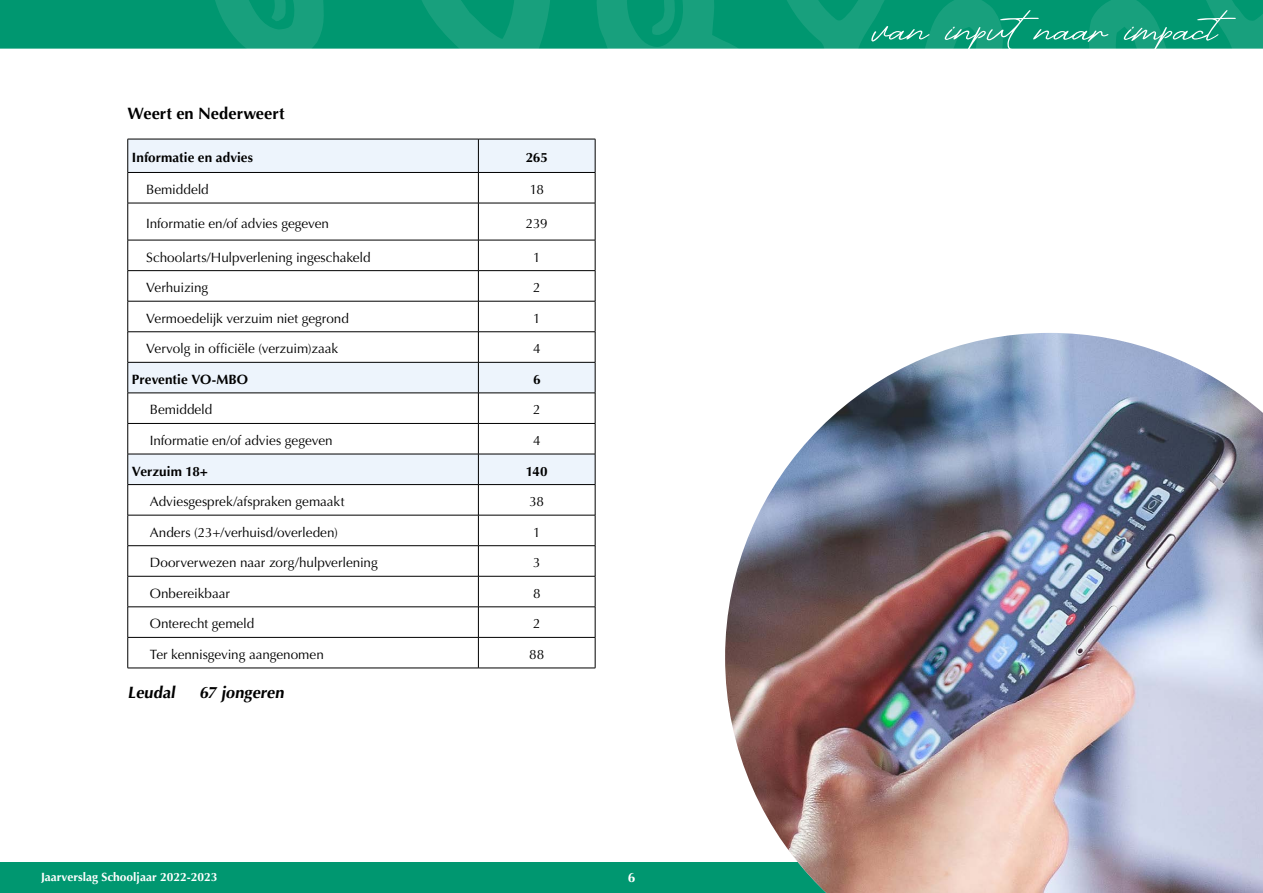
<style>
.page{position:relative;width:1263px;height:893px;background:#fff}
.page>*{position:absolute;margin:0;border:0;box-sizing:border-box;transform-origin:0 0}
.t1{font:48.3px "April June";color:#fff;scale:1.28 1}
.t2{font:700 16.5px "Optima";color:#000}
.t3{font:13.5px "Optima";letter-spacing:-.005em;color:#000}
.t4{font:700 13.5px "Optima";letter-spacing:.005em;color:#000}
.t5{font:700 13.5px "Optima";color:#fff}
.t6{font:700 12px "Optima";color:#fff}
</style>
<div class="page">
<div style="left:0;top:0;width:90px;height:49px;background:#009770"></div>
<svg style="left:90px;top:0;width:1173px;height:49px;background:#0a9b75"></svg>
<svg style="left:272px;top:0;width:15px;height:22px"></svg>
<svg style="left:651px;top:0;width:25px;height:37px"></svg>
<div style="left:0;top:862px;width:1263px;height:31px;background:#009770"></div>
<img style="left:725px;top:333px;width:538px;height:560px">
<svg style="left:128px;top:140px;width:467px;height:344px"></svg>
<hr style="left:478px;top:173px;width:1px;height:30px;background:#000">
<hr style="left:478px;top:203px;width:1px;height:37px;background:#000">
<hr style="left:478px;top:240px;width:1px;height:30px;background:#000">
<hr style="left:127px;top:203px;width:1px;height:37px;background:#000">
<hr style="left:128px;top:240px;width:350px;height:1px;background:#000">
<hr style="left:127px;top:240px;width:1px;height:30px;background:#000">
<hr style="left:478px;top:240px;width:117px;height:1px;background:#000">
<hr style="left:595px;top:173px;width:1px;height:30px;background:#000">
<hr style="left:595px;top:203px;width:1px;height:37px;background:#000">
<hr style="left:595px;top:240px;width:1px;height:30px;background:#000">
<hr style="left:127px;top:173px;width:1px;height:30px;background:#000">
<hr style="left:128px;top:203px;width:350px;height:1px;background:#000">
<hr style="left:478px;top:203px;width:117px;height:1px;background:#000">
<hr style="left:128px;top:270px;width:350px;height:1px;background:#000">
<hr style="left:127px;top:271px;width:1px;height:30px;background:#000">
<hr style="left:127px;top:301px;width:1px;height:31px;background:#000">
<hr style="left:127px;top:332px;width:1px;height:30px;background:#000">
<hr style="left:127px;top:362px;width:1px;height:31px;background:#000">
<hr style="left:127px;top:393px;width:1px;height:30px;background:#000">
<hr style="left:127px;top:424px;width:1px;height:30px;background:#000">
<hr style="left:127px;top:454px;width:1px;height:30px;background:#000">
<hr style="left:127px;top:485px;width:1px;height:30px;background:#000">
<hr style="left:127px;top:515px;width:1px;height:30px;background:#000">
<hr style="left:127px;top:546px;width:1px;height:30px;background:#000">
<hr style="left:127px;top:576px;width:1px;height:31px;background:#000">
<hr style="left:127px;top:607px;width:1px;height:30px;background:#000">
<hr style="left:127px;top:638px;width:1px;height:30px;background:#000">
<hr style="left:478px;top:270px;width:117px;height:1px;background:#000">
<hr style="left:478px;top:271px;width:1px;height:30px;background:#000">
<hr style="left:478px;top:301px;width:1px;height:31px;background:#000">
<hr style="left:478px;top:332px;width:1px;height:30px;background:#000">
<hr style="left:478px;top:362px;width:1px;height:31px;background:#000">
<hr style="left:478px;top:393px;width:1px;height:30px;background:#000">
<hr style="left:478px;top:424px;width:1px;height:30px;background:#000">
<hr style="left:478px;top:454px;width:1px;height:30px;background:#000">
<hr style="left:478px;top:485px;width:1px;height:30px;background:#000">
<hr style="left:478px;top:515px;width:1px;height:30px;background:#000">
<hr style="left:478px;top:546px;width:1px;height:30px;background:#000">
<hr style="left:478px;top:576px;width:1px;height:31px;background:#000">
<hr style="left:478px;top:607px;width:1px;height:30px;background:#000">
<hr style="left:478px;top:638px;width:1px;height:30px;background:#000">
<hr style="left:595px;top:271px;width:1px;height:30px;background:#000">
<hr style="left:595px;top:301px;width:1px;height:31px;background:#000">
<hr style="left:595px;top:332px;width:1px;height:30px;background:#000">
<hr style="left:595px;top:362px;width:1px;height:31px;background:#000">
<hr style="left:595px;top:393px;width:1px;height:30px;background:#000">
<hr style="left:595px;top:424px;width:1px;height:30px;background:#000">
<hr style="left:595px;top:454px;width:1px;height:30px;background:#000">
<hr style="left:595px;top:485px;width:1px;height:30px;background:#000">
<hr style="left:595px;top:515px;width:1px;height:30px;background:#000">
<hr style="left:595px;top:546px;width:1px;height:30px;background:#000">
<hr style="left:595px;top:576px;width:1px;height:31px;background:#000">
<hr style="left:595px;top:607px;width:1px;height:30px;background:#000">
<hr style="left:595px;top:638px;width:1px;height:30px;background:#000">
<hr style="left:128px;top:301px;width:350px;height:1px;background:#000">
<hr style="left:128px;top:331px;width:350px;height:1px;background:#000">
<hr style="left:128px;top:362px;width:350px;height:1px;background:#000">
<hr style="left:128px;top:393px;width:350px;height:1px;background:#000">
<hr style="left:128px;top:423px;width:350px;height:1px;background:#000">
<hr style="left:128px;top:454px;width:350px;height:1px;background:#000">
<hr style="left:128px;top:484px;width:350px;height:1px;background:#000">
<hr style="left:128px;top:515px;width:350px;height:1px;background:#000">
<hr style="left:128px;top:545px;width:350px;height:1px;background:#000">
<hr style="left:128px;top:576px;width:350px;height:1px;background:#000">
<hr style="left:128px;top:607px;width:350px;height:1px;background:#000">
<hr style="left:128px;top:637px;width:350px;height:1px;background:#000">
<hr style="left:128px;top:668px;width:350px;height:1px;background:#000">
<hr style="left:478px;top:301px;width:117px;height:1px;background:#000">
<hr style="left:478px;top:331px;width:117px;height:1px;background:#000">
<hr style="left:478px;top:362px;width:117px;height:1px;background:#000">
<hr style="left:478px;top:393px;width:117px;height:1px;background:#000">
<hr style="left:478px;top:423px;width:117px;height:1px;background:#000">
<hr style="left:478px;top:454px;width:117px;height:1px;background:#000">
<hr style="left:478px;top:484px;width:117px;height:1px;background:#000">
<hr style="left:478px;top:515px;width:117px;height:1px;background:#000">
<hr style="left:478px;top:545px;width:117px;height:1px;background:#000">
<hr style="left:478px;top:576px;width:117px;height:1px;background:#000">
<hr style="left:478px;top:607px;width:117px;height:1px;background:#000">
<hr style="left:478px;top:637px;width:117px;height:1px;background:#000">
<hr style="left:478px;top:668px;width:117px;height:1px;background:#000">
<hr style="left:128px;top:139px;width:350px;height:1px;background:#000">
<hr style="left:127px;top:139px;width:1px;height:33px;background:#000">
<hr style="left:128px;top:172px;width:350px;height:1px;background:#000">
<hr style="left:478px;top:139px;width:117px;height:1px;background:#000">
<hr style="left:478px;top:139px;width:1px;height:33px;background:#000">
<hr style="left:478px;top:172px;width:117px;height:1px;background:#000">
<hr style="left:595px;top:139px;width:1px;height:33px;background:#000">
<p class="t2" style="left:128px;top:104px;width:158px">Weert en Nederweert</p>
<p class="t4" style="left:132px;top:150px;width:123px">Informatie en advies</p>
<p class="t4" style="left:526px;top:150px;width:24px">265</p>
<p class="t3" style="left:146px;top:182px;width:64px">Bemiddeld</p>
<p class="t3" style="left:530px;top:182px;width:16px">18</p>
<p class="t3" style="left:146px;top:215px;width:184px">Informatie en/of advies gegeven</p>
<p class="t3" style="left:526px;top:215px;width:23px">239</p>
<p class="t3" style="left:146px;top:249px;width:226px">Schoolarts/Hulpverlening ingeschakeld</p>
<p class="t3" style="left:533px;top:249px;width:9px">1</p>
<p class="t3" style="left:146px;top:280px;width:63px">Verhuizing</p>
<p class="t3" style="left:533px;top:280px;width:9px">2</p>
<p class="t3" style="left:146px;top:310px;width:204px">Vermoedelijk verzuim niet gegrond</p>
<p class="t3" style="left:533px;top:310px;width:9px">1</p>
<p class="t3" style="left:146px;top:341px;width:194px">Vervolg in officiële (verzuim)zaak</p>
<p class="t3" style="left:533px;top:341px;width:9px">4</p>
<p class="t4" style="left:132px;top:371px;width:118px">Preventie VO-MBO</p>
<p class="t4" style="left:533px;top:371px;width:9px">6</p>
<p class="t3" style="left:150px;top:402px;width:64px">Bemiddeld</p>
<p class="t3" style="left:533px;top:402px;width:9px">2</p>
<p class="t3" style="left:150px;top:433px;width:184px">Informatie en/of advies gegeven</p>
<p class="t3" style="left:533px;top:433px;width:9px">4</p>
<p class="t4" style="left:132px;top:463px;width:78px">Verzuim 18+</p>
<p class="t4" style="left:526px;top:463px;width:23px">140</p>
<p class="t3" style="left:150px;top:494px;width:196px">Adviesgesprek/afspraken gemaakt</p>
<p class="t3" style="left:529px;top:494px;width:16px">38</p>
<p class="t3" style="left:150px;top:524px;width:190px">Anders (23+/verhuisd/overleden)</p>
<p class="t3" style="left:533px;top:524px;width:9px">1</p>
<p class="t3" style="left:150px;top:555px;width:229px">Doorverwezen naar zorg/hulpverlening</p>
<p class="t3" style="left:533px;top:555px;width:9px">3</p>
<p class="t3" style="left:150px;top:585px;width:82px">Onbereikbaar</p>
<p class="t3" style="left:533px;top:585px;width:9px">8</p>
<p class="t3" style="left:150px;top:616px;width:106px">Onterecht gemeld</p>
<p class="t3" style="left:533px;top:616px;width:9px">2</p>
<p class="t3" style="left:150px;top:646px;width:176px">Ter kennisgeving aangenomen</p>
<p class="t3" style="left:529px;top:646px;width:17px">88</p>
<p class="t2" style="left:128px;top:683px;width:52px">Leudal</p>
<p class="t2" style="left:199px;top:683px;width:89px">67 jongeren</p>
<p class="t6" style="left:41px;top:870px;width:178px">Jaarverslag Schooljaar 2022-2023</p>
<p class="t5" style="left:628px;top:870px;width:9px">6</p>
<h1 class="t1" style="left:873px;top:6px;width:293px">van inputnaar impact</h1>
</div>
